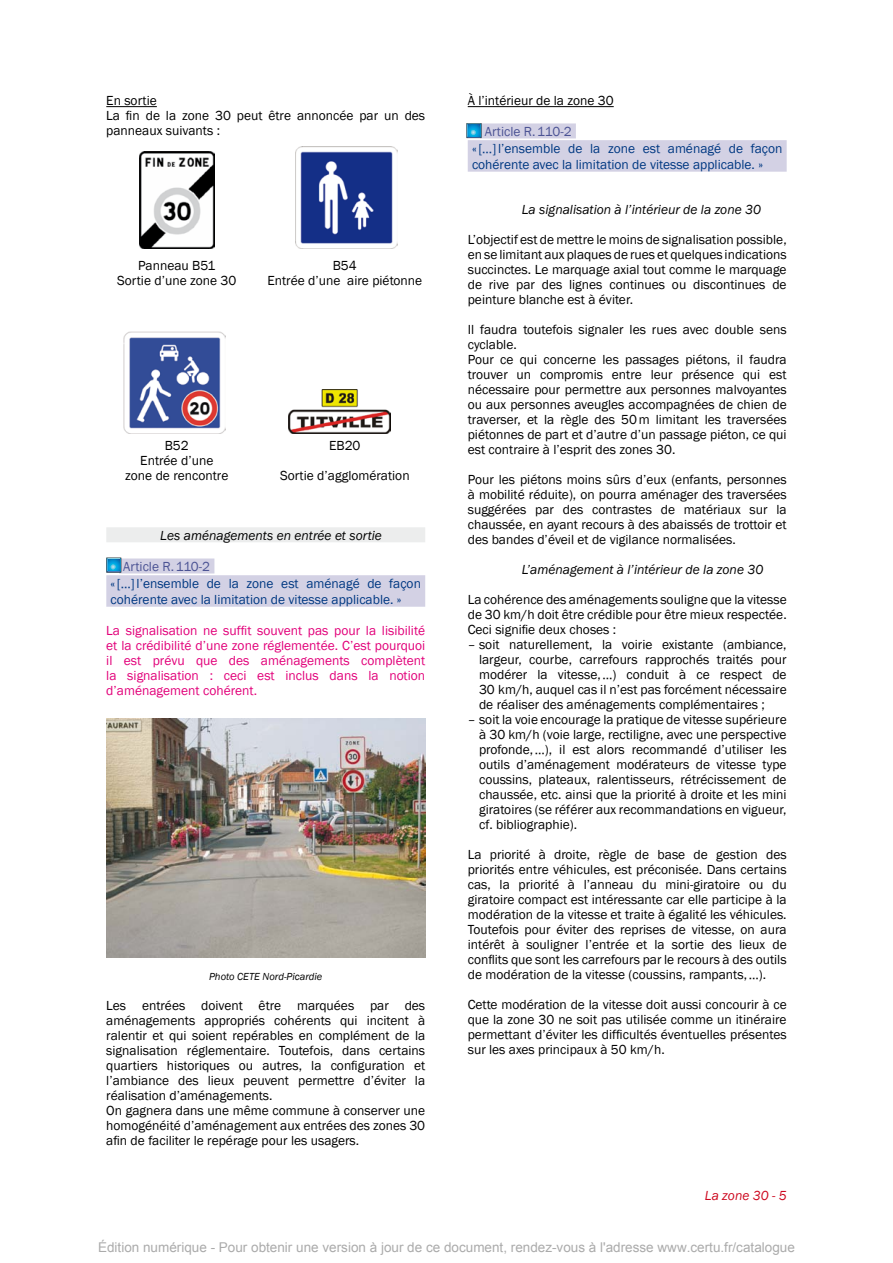
<style>
.page{position:relative;width:893px;height:1263px;background:#fff}
.page>*{position:absolute;margin:0;border:0;box-sizing:border-box;transform-origin:0 0}
.t1{font:13.5px/15px "Franklin Gothic";color:#000;text-align:justify}
.t2{font:13.5px/15px "Franklin Gothic";color:#e2007a;text-align:justify}
.filets_article{font:13.5px/16.2px "Franklin Gothic";color:#003882}
.gris_gris{font:italic 13.5px "Franklin Gothic";color:#000}
.t3{font:13.5px "Arial";color:#ababab}
.filets_nom_article{font:13.5px "Franklin Gothic";color:#4b5394}
.t4{font:italic 13.5px "Franklin Gothic";color:#cd071e}
.t5{font:italic 10.5px "Franklin Gothic";color:#000}
</style>
<div class="page">
<hr style="left:106px;top:106px;width:51px;height:1px;background:#000">
<div style="left:106px;top:527px;width:319px;height:15px;background:#eceded"></div>
<div style="left:119px;top:558px;width:95px;height:15px;background:#d3d1e4"></div>
<div style="left:106px;top:575px;width:319px;height:32px;background:#d3d1e4"></div>
<hr style="left:468px;top:106px;width:146px;height:1px;background:#000">
<div style="left:480px;top:123px;width:96px;height:15px;background:#d3d1e4"></div>
<div style="left:468px;top:140px;width:319px;height:32px;background:#d3d1e4"></div>
<img style="left:139px;top:151px;width:76px;height:97px">
<img style="left:296px;top:146px;width:102px;height:102px">
<img style="left:123px;top:331px;width:102px;height:102px">
<img style="left:289px;top:389px;width:101px;height:44px">
<img style="left:106px;top:719px;width:319px;height:239px">
<svg style="left:106px;top:557px;width:16px;height:17px"></svg>
<svg style="left:466px;top:123px;width:17px;height:16px"></svg>
<p class="t1" style="left:106px;top:93px;width:52px">En sortie</p>
<p class="t1" style="left:106px;top:108px;width:320px">La fin de la zone 30 peut être annoncée par un des panneaux suivants :</p>
<p class="t1" style="left:138px;top:258px;width:79px">Panneau B51</p>
<p class="t1" style="left:333px;top:258px;width:25px">B54</p>
<p class="t1" style="left:117px;top:273px;width:121px">Sortie d’une zone 30</p>
<p class="t1" style="left:267px;top:273px;width:156px">Entrée d’une aire piétonne</p>
<p class="t1" style="left:165px;top:438px;width:25px">B52</p>
<p class="t1" style="left:329px;top:438px;width:33px">EB20</p>
<p class="t1" style="left:140px;top:453px;width:75px">Entrée d’une</p>
<p class="t1" style="left:125px;top:468px;width:105px">zone de rencontre</p>
<p class="t1" style="left:280px;top:468px;width:131px">Sortie d’agglomération</p>
<p class="gris_gris" style="left:160px;top:527px;width:223px">Les aménagements en entrée et sortie</p>
<p class="filets_nom_article" style="left:123px;top:558px;width:88px">Article R.110-2</p>
<p class="filets_article" style="left:111px;top:575px;width:312px">«[…]l’ensemble de la zone est aménagé de façon cohérente avec la limitation de vitesse applicable. »</p>
<p class="t2" style="left:106px;top:623px;width:320px">La signalisation ne suffit souvent pas pour la lisibilité et la crédibilité d’une zone réglementée. C’est pourquoi il est prévu que des aménagements complètent la signalisation : ceci est inclus dans la notion d’aménagement cohérent.</p>
<p class="t5" style="left:209px;top:970px;width:115px">Photo CETE Nord-Picardie</p>
<p class="t1" style="left:106px;top:998px;width:320px">Les entrées doivent être marquées par des aménagements appropriés cohérents qui incitent à ralentir et qui soient repérables en complément de la signalisation réglementaire. Toutefois, dans certains quartiers historiques ou autres, la configuration et l’ambiance des lieux peuvent permettre d’éviter la réalisation d’aménagements.</p>
<p class="t1" style="left:106px;top:1103px;width:320px">On gagnera dans une même commune à conserver une homogénéité d’aménagement aux entrées des zones 30 afin de faciliter le repérage pour les usagers.</p>
<p class="t1" style="left:468px;top:93px;width:148px">À l’intérieur de la zone 30</p>
<p class="filets_nom_article" style="left:485px;top:123px;width:88px">Article R.110-2</p>
<p class="filets_article" style="left:472px;top:140px;width:312px">«[…]l’ensemble de la zone est aménagé de façon cohérente avec la limitation de vitesse applicable. »</p>
<p class="gris_gris" style="left:522px;top:201px;width:241px">La signalisation à l’intérieur de la zone 30</p>
<p class="t1" style="left:468px;top:232px;width:320px">L’objectif est de mettre le moins de signalisation possible, en se limitant aux plaques de rues et quelques indications succinctes. Le marquage axial tout comme le marquage de rive par des lignes continues ou discontinues de peinture blanche est à éviter.</p>
<p class="t1" style="left:468px;top:322px;width:320px">Il faudra toutefois signaler les rues avec double sens cyclable.</p>
<p class="t1" style="left:468px;top:352px;width:320px">Pour ce qui concerne les passages piétons, il faudra trouver un compromis entre leur présence qui est nécessaire pour permettre aux personnes malvoyantes ou aux personnes aveugles accompagnées de chien de traverser, et la règle des 50m limitant les traversées piétonnes de part et d’autre d’un passage piéton, ce qui est contraire à l’esprit des zones 30.</p>
<p class="t1" style="left:468px;top:472px;width:320px">Pour les piétons moins sûrs d’eux (enfants, personnes à mobilité réduite), on pourra aménager des traversées suggérées par des contrastes de matériaux sur la chaussée, en ayant recours à des abaissés de trottoir et des bandes d’éveil et de vigilance normalisées.</p>
<p class="gris_gris" style="left:522px;top:561px;width:243px">L’aménagement à l’intérieur de la zone 30</p>
<p class="t1" style="left:468px;top:592px;width:320px">La cohérence des aménagements souligne que la vitesse de 30 km/h doit être crédible pour être mieux respectée.<br>Ceci signifie deux choses :</p>
<p class="t1" style="left:479px;top:637px;width:309px;text-indent:-11px">– soit naturellement, la voirie existante (ambiance, largeur, courbe, carrefours rapprochés traités pour modérer la vitesse,…) conduit à ce respect de 30 km/h, auquel cas il n’est pas forcément nécessaire de réaliser des aménagements complémentaires ;</p>
<p class="t1" style="left:479px;top:712px;width:309px;text-indent:-11px">– soit la voie encourage la pratique de vitesse supérieure à 30 km/h (voie large, rectiligne, avec une perspective profonde,…), il est alors recommandé d’utiliser les outils d’aménagement modérateurs de vitesse type coussins, plateaux, ralentisseurs, rétrécissement de chaussée, etc. ainsi que la priorité à droite et les mini giratoires (se référer aux recommandations en vigueur, cf. bibliographie).</p>
<p class="t1" style="left:468px;top:847px;width:320px">La priorité à droite, règle de base de gestion des priorités entre véhicules, est préconisée. Dans certains cas, la priorité à l’anneau du mini-giratoire ou du giratoire compact est intéressante car elle participe à la modération de la vitesse et traite à égalité les véhicules.<br>Toutefois pour éviter des reprises de vitesse, on aura intérêt à souligner l’entrée et la sortie des lieux de conflits que sont les carrefours par le recours à des outils de modération de la vitesse (coussins, rampants,…).</p>
<p class="t1" style="left:468px;top:997px;width:320px">Cette modération de la vitesse doit aussi concourir à ce que la zone 30 ne soit pas utilisée comme un itinéraire permettant d’éviter les difficultés éventuelles présentes sur les axes principaux à 50 km/h.</p>
<p class="t4" style="left:705px;top:1187px;width:83px">La zone 30 - 5</p>
<p class="t3" style="left:98px;top:1238px;width:698px">Édition numérique - Pour obtenir une version à jour de ce document, rendez-vous à l'adresse www.certu.fr/catalogue</p>
</div>
